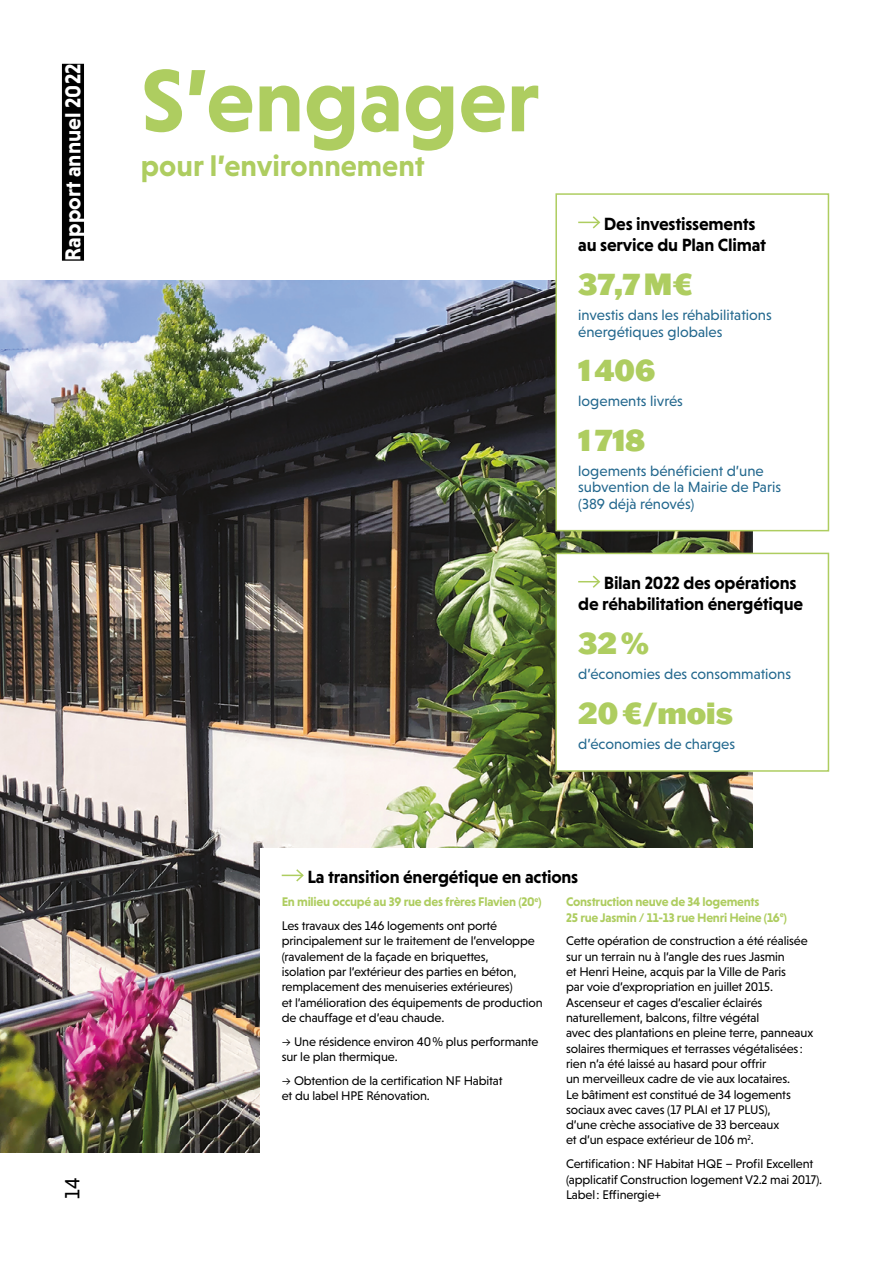
<style>
.page{position:relative;width:893px;height:1263px;background:#fff}
.page>*{position:absolute;margin:0;border:0;box-sizing:border-box;transform-origin:0 0}
.t1{font:700 90px "Niveau Grotesk";color:#aecd60}
.t2{font:900 30px "Franklin Gothic ATF";color:#aecd60}
.t3{font:700 30px "Niveau Grotesk";color:#aecd60}
.t4{font:700 22.05px "Niveau Grotesk";color:#fff}
.t5{font:21px "Niveau Grotesk";color:#000}
.t6{font:700 18px/21px "Niveau Grotesk";letter-spacing:-.01em;color:#000}
.t7{font:15px/16.5px "Niveau Grotesk";color:#23688e}
.t8{font:12.75px/15.3px "Niveau Grotesk";letter-spacing:-.01em;color:#000}
.t9{font:700 12.75px/23.9px "Niveau Grotesk";letter-spacing:-.02em;color:#aecd60}
.s1{font-weight:400;color:#000}
</style>
<div class="page">
<img style="left:0;top:281px;width:752px;height:872px">
<div style="left:260px;top:848px;width:569px;height:351px;background:#fff"></div>
<svg style="left:282px;top:869px;width:22px;height:13px"></svg>
<div style="left:556px;top:553px;width:272px;height:218px;background:#fff"></div>
<svg style="left:578px;top:575px;width:23px;height:13px"></svg>
<div style="left:555px;top:553px;width:274px;height:219px;border:2px solid #aecd60"></div>
<div style="left:556px;top:194px;width:272px;height:337px;background:#fff"></div>
<svg style="left:578px;top:216px;width:23px;height:13px"></svg>
<div style="left:555px;top:193px;width:274px;height:338px;border:2px solid #aecd60"></div>
<div style="left:62px;top:64px;width:22px;height:197px;background:#000"></div>
<h3 class="t4" style="left:60px;top:261px;width:198px;rotate:-90deg">Rapport annuel 2022</h3>
<h3 class="t5" style="left:61px;top:1199px;width:23px;rotate:-90deg">14</h3>
<h1 class="t1" style="left:141px;top:49px;width:400px">S’engager</h1>
<h2 class="t3" style="left:141px;top:149px;width:285px">pour l’environnement</h2>
<h3 class="t6" style="left:578px;top:213px;width:189px;text-indent:26px">Des investissements au service du Plan Climat</h3>
<h2 class="t2" style="left:578px;top:264px;width:116px">37,7M€</h2>
<p class="t7" style="left:578px;top:307px;width:195px">investis dans les réhabilitations énergétiques globales</p>
<h2 class="t2" style="left:578px;top:350px;width:78px">1406</h2>
<p class="t7" style="left:578px;top:393px;width:106px">logements livrés</p>
<h2 class="t2" style="left:578px;top:419px;width:69px">1718</h2>
<p class="t7" style="left:578px;top:462px;width:204px">logements bénéficient d’une subvention de la Mairie de Paris (389 déjà rénovés)</p>
<h3 class="t6" style="left:578px;top:572px;width:226px;text-indent:26px">Bilan 2022 des opérations de réhabilitation énergétique</h3>
<h2 class="t2" style="left:578px;top:623px;width:73px">32%</h2>
<p class="t7" style="left:578px;top:666px;width:214px">d’économies des consommations</p>
<h2 class="t2" style="left:578px;top:693px;width:156px">20€/mois</h2>
<p class="t7" style="left:578px;top:735px;width:158px">d’économies de charges</p>
<h3 class="t6" style="left:307px;top:866px;width:272px">La transition énergétique en actions</h3>
<p class="t9" style="left:282px;top:890px;width:261px">En milieu occupé au 39 rue des frères Flavien (20<sup>e</sup>)<br><span class="s1">Les travaux des 146 logements ont porté</span></p>
<p class="t8" style="left:282px;top:933px;width:262px">principalement sur le traitement de l’enveloppe (ravalement de la façade en briquettes,<br>isolation par l’extérieur des parties en béton, remplacement des menuiseries extérieures)<br>et l’amélioration des équipements de production de chauffage et d’eau chaude.</p>
<p class="t8" style="left:282px;top:1034px;width:258px">-&gt; Une résidence environ 40% plus performante sur le plan thermique.</p>
<p class="t8" style="left:282px;top:1073px;width:222px">-&gt; Obtention de la certification NF Habitat et du label HPE Rénovation.</p>
<p class="t9" style="left:566px;top:894px;width:222px;line-height:15.3px">Construction neuve de 34 logements<br>25 rue Jasmin / 11-13 rue Henri Heine (16<sup>e</sup>)</p>
<p class="t8" style="left:566px;top:933px;width:249px">Cette opération de construction a été réalisée sur un terrain nu à l’angle des rues Jasmin<br>et Henri Heine, acquis par la Ville de Paris<br>par voie d’expropriation en juillet 2015.<br>Ascenseur et cages d’escalier éclairés naturellement, balcons, filtre végétal<br>avec des plantations en pleine terre, panneaux solaires thermiques et terrasses végétalisées: rien n’a été laissé au hasard pour offrir<br>un merveilleux cadre de vie aux locataires.<br>Le bâtiment est constitué de 34 logements sociaux avec caves (17 PLAI et 17 PLUS),<br>d’une crèche associative de 33 berceaux<br>et d’un espace extérieur de 106 m<sup>2</sup>.</p>
<p class="t8" style="left:566px;top:1156px;width:258px">Certification: NF Habitat HQE – Profil Excellent (applicatif Construction logement V2.2 mai 2017).<br>Label: Effinergie+</p>
</div>
